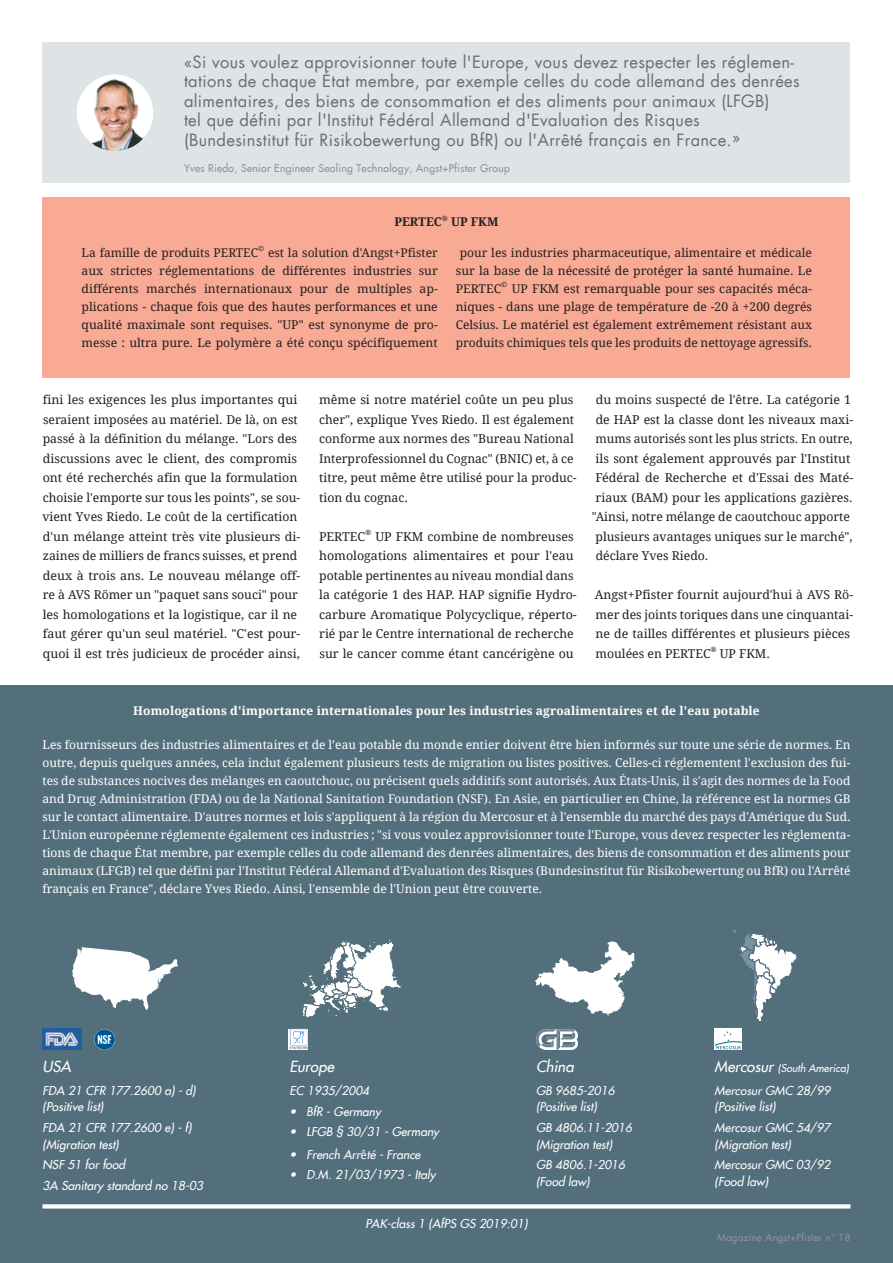
<style>
.page{position:relative;width:893px;height:1263px;background:#fff}
.page>*{position:absolute;margin:0;border:0;box-sizing:border-box;transform-origin:0 0}
.t1{font:16.5px/19.5px "Futura LT";letter-spacing:.02em;color:#6c6d70}
.t2{font:italic 15px "Futura LT";color:#fff}
.t3{font:12.15px/19.5px "Droid Serif";color:#231f20}
.t4{font:12px/18px "Droid Serif";color:#fff;text-align:justify}
.t5{font:12px/18px "Droid Serif";color:#231f20;text-align:justify}
.t6{font:italic 12px/16.5px "Futura LT";color:#fff}
.t7{font:700 12px "Droid Serif";letter-spacing:.01em;color:#fff}
.t8{font:700 12px "Droid Serif";color:#231f20}
.t9{font:10.5px "Futura LT";letter-spacing:.025em;color:#939598}
.t10{font:italic 10.5px "Futura LT";color:#fff}
.t11{font:9.75px "Futura LT";letter-spacing:.02em;color:#939598}
.t12{font:7.35px "Droid Serif";color:#231f20}
.t13{font:700 7.2px "Droid Serif";color:#231f20}
.s1{font-size:15px}
.s2{font-family:"Droid Serif";font-style:normal}
</style>
<div class="page">
<div style="left:0;top:686px;width:893px;height:577px;background:#546f7c"></div>
<div style="left:43px;top:197px;width:807px;height:180px;background:#f8aa94"></div>
<div style="left:43px;top:43px;width:807px;height:140px;background:#dee3e6"></div>
<div style="left:77px;top:75px;width:76px;height:76px;background:#fff;border-radius:50%"></div>
<img style="left:80px;top:78px;width:73px;height:73px">
<svg style="left:72px;top:947px;width:107px;height:63px"></svg>
<svg style="left:535px;top:941px;width:100px;height:75px"></svg>
<svg style="left:302px;top:939px;width:100px;height:79px"></svg>
<svg style="left:43px;top:1204px;width:807px;height:4px;background:#f1f3f4"></svg>
<svg style="left:715px;top:1049px;width:27px;height:1px"></svg>
<svg style="left:715px;top:930px;width:82px;height:119px"></svg>
<img style="left:43px;top:1029px;width:39px;height:21px">
<img style="left:288px;top:1029px;width:20px;height:21px">
<img style="left:94px;top:1030px;width:20px;height:19px">
<svg style="left:536px;top:1029px;width:42px;height:21px"></svg>
<p class="t1" style="left:184px;top:52px;width:617px">«Si vous voulez approvisionner toute l'Europe, vous devez respecter les réglemen&shy;tations de chaque État membre, par exemple celles du code allemand des denrées alimentaires, des biens de consommation et des aliments pour animaux (LFGB)<br>tel que défini par l'Institut Fédéral Allemand d'Evaluation des Risques (Bundesinstitut für Risikobewertung ou BfR) ou l'Arrêté français en France.»</p>
<p class="t9" style="left:184px;top:161px;width:327px">Yves Riedo, Senior Engineer Sealing Technology, Angst+Pfister Group</p>
<p class="t8" style="left:394px;top:215px;width:49px">PERTEC</p>
<p class="t13" style="left:442px;top:214px;width:8px">®</p>
<p class="t8" style="left:451px;top:215px;width:49px">UP FKM</p>
<p class="t5" style="left:82px;top:244px;width:358px">La famille de produits PERTEC<sup>©</sup> est la solution d'Angst+Pfister aux strictes réglementations de différentes industries sur différents marchés internationaux pour de multiples ap&shy;plications - chaque fois que des hautes performances et une qualité maximale sont requises. "UP" est synonyme de pro&shy;messe : ultra pure. Le polymère a été conçu spécifiquement</p>
<p class="t5" style="left:456px;top:244px;width:358px;text-align:center">pour les industries pharmaceutique, alimentaire et médicale sur la base de la nécessité de protéger la santé humaine. Le PERTEC<sup>©</sup> UP FKM est remarquable pour ses capacités méca&shy;niques - dans une plage de température de -20 à +200 degrés Celsius. Le matériel est également extrêmement résistant aux produits chimiques tels que les produits de nettoyage agressifs.</p>
<p class="t3" style="left:42px;top:390px;width:259px">fini les exigences les plus importantes qui seraient imposées au matériel. De là, on est passé à la définition du mélange. "Lors des discussions avec le client, des compromis ont été recherchés afin que la formulation choisie l'emporte sur tous les points", se sou&shy;vient Yves Riedo. Le coût de la certification d'un mélange atteint très vite plusieurs di&shy;zaines de milliers de francs suisses, et prend deux à trois ans. Le nouveau mélange off&shy;re à AVS Römer un "paquet sans souci" pour les homologations et la logistique, car il ne faut gérer qu'un seul matériel. "C'est pour&shy;quoi il est très judicieux de procéder ainsi,</p>
<p class="t3" style="left:319px;top:390px;width:259px">même si notre matériel coûte un peu plus cher", explique Yves Riedo. Il est également conforme aux normes des "Bureau National Interprofessionnel du Cognac" (BNIC) et, à ce titre, peut même être utilisé pour la produc&shy;tion du cognac.</p>
<p class="t3" style="left:319px;top:527px;width:48px">PERTEC</p>
<p class="t12" style="left:365px;top:528px;width:8px">®</p>
<p class="t3" style="left:319px;top:527px;width:259px;text-indent:56px">UP FKM combine de nombreuses homologations alimentaires et pour l'eau potable pertinentes au niveau mondial dans la catégorie 1 des HAP. HAP signifie Hydro&shy;carbure Aromatique Polycyclique, réperto&shy;rié par le Centre international de recherche sur le cancer comme étant cancérigène ou</p>
<p class="t3" style="left:596px;top:390px;width:257px">du moins suspecté de l'être. La catégorie 1</p>
<p class="t3" style="left:596px;top:410px;width:259px">de HAP est la classe dont les niveaux maxi-</p>
<p class="t3" style="left:596px;top:429px;width:258px">mums autorisés sont les plus stricts. En outre,</p>
<p class="t3" style="left:596px;top:449px;width:256px">ils sont également approuvés par l'Institut</p>
<p class="t3" style="left:595px;top:468px;width:259px">Fédéral de Recherche et d'Essai des Maté-</p>
<p class="t3" style="left:596px;top:488px;width:258px">riaux (BAM) pour les applications gazières.</p>
<p class="t3" style="left:592px;top:507px;width:260px">"Ainsi, notre mélange de caoutchouc apporte</p>
<p class="t3" style="left:596px;top:527px;width:259px">plusieurs avantages uniques sur le marché",</p>
<p class="t3" style="left:596px;top:546px;width:114px">déclare Yves Riedo.</p>
<p class="t3" style="left:595px;top:585px;width:260px">Angst+Pfister fournit aujourd'hui à AVS Rö&shy;mer des joints toriques dans une cinquantai&shy;ne de tailles différentes et plusieurs pièces moulées en PERTEC</p>
<p class="t12" style="left:710px;top:645px;width:8px">®</p>
<p class="t3" style="left:720px;top:644px;width:52px">UP FKM.</p>
<p class="t7" style="left:133px;top:704px;width:628px">Homologations d'importance internationales pour les industries agroalimentaires et de l'eau potable</p>
<p class="t4" style="left:43px;top:736px;width:809px">Les fournisseurs des industries alimentaires et de l’eau potable du monde entier doivent être bien informés sur toute une série de normes. En outre, depuis quelques années, cela inclut également plusieurs tests de migration ou listes positives. Celles-ci réglementent l'exclusion des fui&shy;tes de substances nocives des mélanges en caoutchouc, ou précisent quels additifs sont autorisés. Aux États-Unis, il s'agit des normes de la Food and Drug Administration (FDA) ou de la National Sanitation Foundation (NSF). En Asie, en particulier en Chine, la référence est la normes GB sur le contact alimentaire. D'autres normes et lois s'appliquent à la région du Mercosur et à l'ensemble du marché des pays d'Amérique du Sud.<br>L'Union européenne réglemente également ces industries ; "si vous voulez approvisionner toute l'Europe, vous devez respecter les réglementa&shy;tions de chaque État membre, par exemple celles du code allemand des denrées alimentaires, des biens de consommation et des aliments pour animaux (LFGB) tel que défini par l'Institut Fédéral Allemand d'Evaluation des Risques (Bundesinstitut für Risikobewertung ou BfR) ou l'Arrêté français en France", déclare Yves Riedo. Ainsi, l'ensemble de l'Union peut être couverte.</p>
<p class="t2" style="left:43px;top:1057px;width:30px">USA</p>
<p class="t2" style="left:289px;top:1057px;width:46px">Europe</p>
<p class="t2" style="left:536px;top:1057px;width:39px">China</p>
<p class="t10" style="left:715px;top:1061px;width:136px"><span class="s1">Mercosur</span> (South America)</p>
<p class="t6" style="left:43px;top:1082px;width:155px">FDA 21 CFR 177.2600 a) - d) (Positive list)</p>
<p class="t6" style="left:43px;top:1119px;width:151px">FDA 21 CFR 177.2600 e) - f) (Migration test)</p>
<p class="t6" style="left:43px;top:1155px;width:162px;line-height:20.7px">NSF 51 for food<br>3A Sanitary standard no 18-03</p>
<p class="t6" style="left:289px;top:1082px;width:81px">EC 1935/2004</p>
<p class="t6" style="left:289px;top:1103px;width:93px">• BfR - Germany</p>
<p class="t6" style="left:289px;top:1124px;width:151px">• LFGB § 30/31 - Germany</p>
<p class="t6" style="left:289px;top:1146px;width:133px">• French Arr<span class="s2">ê</span>té - France</p>
<p class="t6" style="left:289px;top:1167px;width:148px">• D.M. 21/03/1973 - Italy</p>
<p class="t6" style="left:536px;top:1082px;width:80px">GB 9685-2016 (Positive list)</p>
<p class="t6" style="left:536px;top:1119px;width:98px">GB 4806.11-2016 (Migration test)</p>
<p class="t6" style="left:536px;top:1157px;width:91px">GB 4806.1-2016 (Food law)</p>
<p class="t6" style="left:365px;top:1215px;width:164px">PAK-class 1 (AfPS GS 2019:01)</p>
<p class="t6" style="left:715px;top:1082px;width:117px">Mercosur GMC 28/99 (Positive list)</p>
<p class="t6" style="left:715px;top:1119px;width:117px">Mercosur GMC 54/97 (Migration test)</p>
<p class="t6" style="left:715px;top:1157px;width:117px">Mercosur GMC 03/92 (Food law)</p>
<p class="t11" style="left:717px;top:1231px;width:135px">Magazine Angst+Pfister n° 18</p>
</div>
